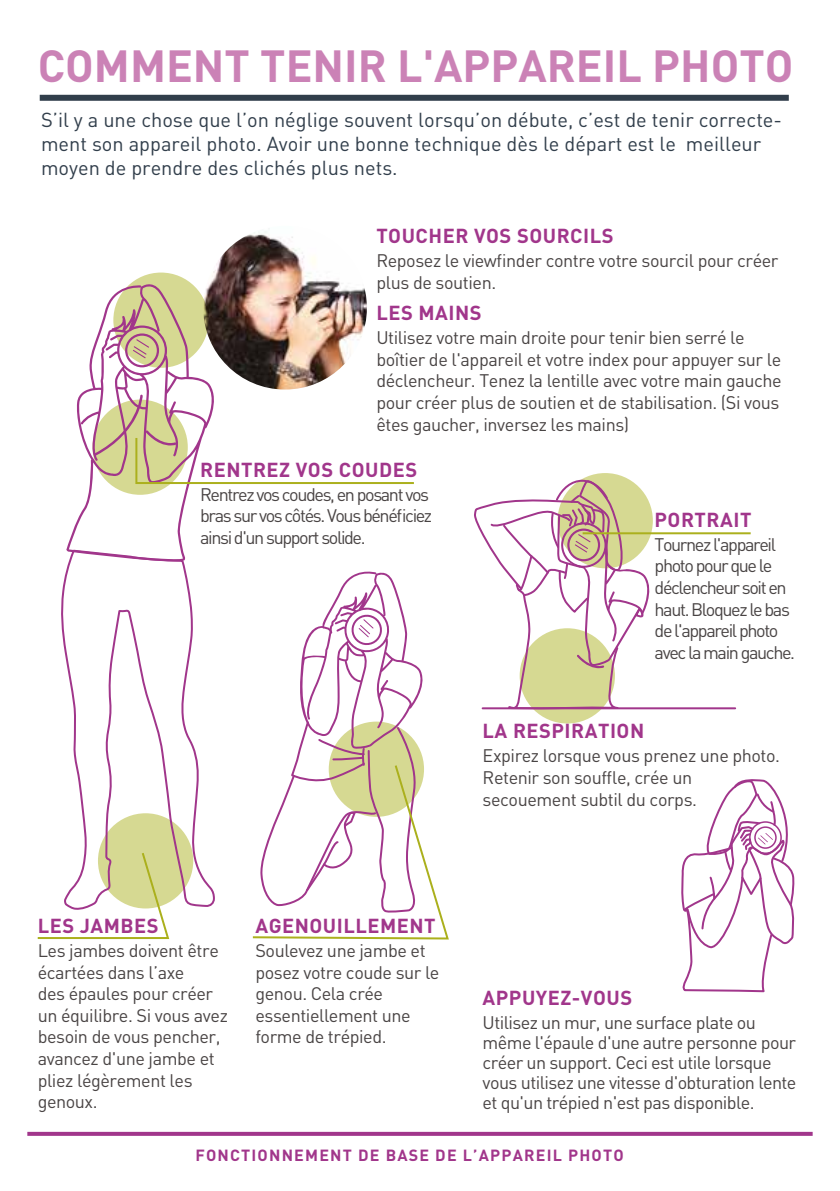
<style>
.page{position:relative;width:840px;height:1191px;background:#fff}
.page>*{position:absolute;margin:0;border:0;box-sizing:border-box;transform-origin:0 0}
.t1{font:700 44.4px "DIN Pro";color:#cb82b6}
.t2{font:20px/24px "DIN Pro";color:#313e4b}
.t3{font:700 20px "DIN Pro";letter-spacing:.025em;color:#a1368b}
.t4{font:18px/21.6px "DIN Pro";letter-spacing:-.025em;color:#494444}
.t5{font:18px/21.6px "DIN Pro";letter-spacing:-.075em;color:#494444}
.t6{font:700 16px "DIN Pro";letter-spacing:.075em;color:#a1368b}
</style>
<div class="page">
<svg style="left:113px;top:272px;width:95px;height:96px"></svg>
<svg style="left:557px;top:473px;width:95px;height:95px"></svg>
<div style="left:519px;top:628px;width:95px;height:95px;background:#d6d992;border-radius:50%"></div>
<svg style="left:67px;top:279px;width:147px;height:269px"></svg>
<svg style="left:125px;top:333px;width:34px;height:34px"></svg>
<svg style="left:61px;top:548px;width:154px;height:359px"></svg>
<svg style="left:474px;top:479px;width:181px;height:238px"></svg>
<svg style="left:681px;top:779px;width:114px;height:214px"></svg>
<svg style="left:94px;top:395px;width:320px;height:90px"></svg>
<svg style="left:252px;top:571px;width:197px;height:369px"></svg>
<hr style="left:582px;top:532px;width:168px;height:2px;background:#abb01d">
<svg style="left:37px;top:850px;width:133px;height:89px"></svg>
<hr style="left:482px;top:707px;width:252px;height:2px;background:#a1368b">
<img style="left:203px;top:231px;width:164px;height:158px">
<svg style="left:27px;top:1131px;width:785px;height:4px;background:#b560a3"></svg>
<div style="left:40px;top:95px;width:748px;height:6px;background:#313e4b"></div>
<h1 class="t1" style="left:38px;top:29px;width:756px">COMMENT TENIR L'APPAREIL PHOTO</h1>
<p class="t2" style="left:41px;top:107px;width:742px">S’il y a une chose que l’on néglige souvent lorsqu’on débute, c’est de tenir correcte&shy;ment son appareil photo. Avoir une bonne technique dès le départ est le meilleur moyen de prendre des clichés plus nets.</p>
<p class="t3" style="left:376px;top:219px;width:238px">TOUCHER VOS SOURCILS</p>
<p class="t4" style="left:376px;top:249px;width:403px">Reposez le viewfinder contre votre sourcil pour créer plus de soutien.</p>
<p class="t3" style="left:376px;top:296px;width:107px">LES MAINS</p>
<p class="t4" style="left:376px;top:326px;width:407px">Utilisez votre main droite pour tenir bien serré le boîtier de l'appareil et votre index pour appuyer sur le déclencheur. Tenez la lentille avec votre main gauche pour créer plus de soutien et de stabilisation. (Si vous êtes gaucher, inversez les mains)</p>
<p class="t3" style="left:200px;top:452px;width:218px">RENTREZ VOS COUDES</p>
<p class="t5" style="left:200px;top:482px;width:233px">Rentrez vos coudes, en posant vos bras sur vos côtés. Vous bénéficiez ainsi d'un support solide.</p>
<p class="t3" style="left:654px;top:503px;width:98px">PORTRAIT</p>
<p class="t5" style="left:654px;top:533px;width:142px">Tournez l'appareil photo pour que le déclencheur soit en haut. Bloquez le bas de l'appareil photo avec la main gauche.</p>
<p class="t3" style="left:482px;top:714px;width:163px">LA RESPIRATION</p>
<p class="t4" style="left:482px;top:744px;width:299px">Expirez lorsque vous prenez une photo.<br>Retenir son souffle, crée un secouement subtil du corps.</p>
<p class="t3" style="left:255px;top:909px;width:181px">AGENOUILLEMENT</p>
<p class="t4" style="left:255px;top:939px;width:185px">Soulevez une jambe et posez votre coude sur le genou. Cela crée essentiellement une forme de trépied.</p>
<p class="t3" style="left:38px;top:909px;width:122px">LES JAMBES</p>
<p class="t4" style="left:38px;top:939px;width:192px">Les jambes doivent être écartées dans l’axe<br>des épaules pour créer un équilibre. Si vous avez besoin de vous pencher, avancez d'une jambe et pliez légèrement les genoux.</p>
<p class="t6" style="left:195px;top:1141px;width:429px">FONCTIONNEMENT DE BASE DE L’APPAREIL PHOTO</p>
<p class="t3" style="left:482px;top:981px;width:151px">APPUYEZ-VOUS</p>
<p class="t4" style="left:482px;top:1011px;width:315px;line-height:20px">Utilisez un mur, une surface plate ou même l'épaule d'une autre personne pour créer un support. Ceci est utile lorsque vous utilisez une vitesse d'obturation lente et qu'un trépied n'est pas disponible.</p>
</div>
